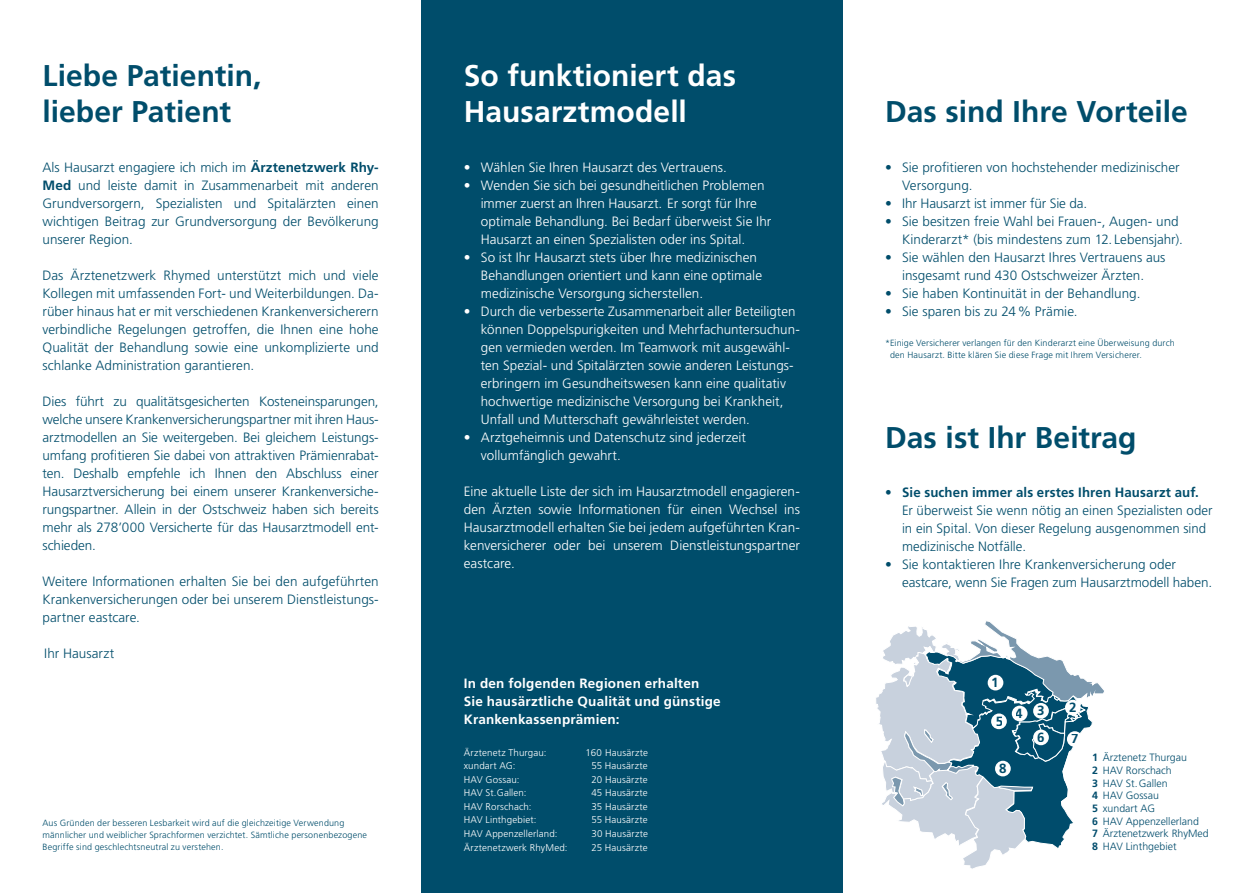
<style>
.page{position:relative;width:1251px;height:893px;background:#fff}
.page>*{position:absolute;margin:0;border:0;box-sizing:border-box;transform-origin:0 0}
.t1{font:700 30px/36px "Frutiger LT";color:#004d6b}
.t2{font:700 30px/36px "Frutiger LT";color:#fff}
.t3{font:300 13.5px/18px "Frutiger LT";color:#004d6b;text-align:justify}
.t4{font:300 13.5px/18px "Frutiger LT";color:#fff}
.t5{font:700 13.5px/18px "Frutiger LT";letter-spacing:.015em;color:#fff}
.t6{font:700 13.35px "Frutiger LT";color:#004c6b}
.t7{font:300 10.65px/12.8px "Frutiger LT";color:#004c6c}
.t8{font:300 9.75px "Frutiger LT";letter-spacing:.015em;color:#fff}
.t9{font:300 9px/12px "Frutiger LT";letter-spacing:.015em;color:#004d6b}
.s1{font-weight:700}
</style>
<div class="page">
<div style="left:421px;top:0;width:421px;height:893px;background:#004d6b"></div>
<svg style="left:876px;top:621px;width:228px;height:248px"></svg>
<svg style="left:1032px;top:729px;width:16px;height:16px"></svg>
<svg style="left:990px;top:713px;width:16px;height:16px"></svg>
<div style="left:1011px;top:706px;width:16px;height:15px;background:#fff;border-radius:50%"></div>
<div style="left:1032px;top:703px;width:16px;height:16px;background:#fff;border-radius:50%"></div>
<div style="left:1064px;top:700px;width:16px;height:15px;background:#fff;border-radius:50%"></div>
<div style="left:1066px;top:731px;width:16px;height:16px;background:#fff;border-radius:50%"></div>
<div style="left:994px;top:761px;width:16px;height:15px;background:#fff;border-radius:50%"></div>
<div style="left:987px;top:675px;width:16px;height:15px;background:#fff;border-radius:50%"></div>
<h1 class="t1" style="left:43px;top:58px;width:220px">Liebe Patientin, lieber Patient</h1>
<p class="t3" style="left:43px;top:158px;width:337px">Als Hausarzt engagiere ich mich im <span class="s1">Ärztenetzwerk Rhy-Med</span> und leiste damit in Zusammenarbeit mit anderen Grundversorgern, Spezialisten und Spitalärzten einen wichtigen Beitrag zur Grundversorgung der Bevölkerung unserer Region.</p>
<p class="t3" style="left:43px;top:266px;width:337px">Das Ärztenetzwerk Rhymed unterstützt mich und viele Kollegen mit umfassenden Fort- und Weiterbildungen. Da&shy;rüber hinaus hat er mit verschiedenen Krankenversicherern verbindliche Regelungen getroffen, die Ihnen eine hohe Qualität der Behandlung sowie eine unkomplizierte und schlanke Administration garantieren.</p>
<p class="t3" style="left:43px;top:392px;width:337px">Dies führt zu qualitätsgesicherten Kosteneinsparungen, welche unsere Krankenversicherungspartner mit ihren Haus&shy;arztmodellen an Sie weitergeben. Bei gleichem Leistungs&shy;umfang profitieren Sie dabei von attraktiven Prämienrabat&shy;ten. Deshalb empfehle ich Ihnen den Abschluss einer Hausarztversicherung bei einem unserer Krankenversiche&shy;rungspartner. Allein in der Ostschweiz haben sich bereits mehr als 278’000 Versicherte für das Hausarztmodell ent&shy;schieden.</p>
<p class="t3" style="left:43px;top:572px;width:337px">Weitere Informationen erhalten Sie bei den aufgeführten Krankenversicherungen oder bei unserem Dienstleistungs&shy;partner eastcare.</p>
<p class="t3" style="left:44px;top:644px;width:71px">Ihr Hausarzt</p>
<p class="t9" style="left:43px;top:817px;width:326px">Aus Gründen der besseren Lesbarkeit wird auf die gleichzeitige Verwendung männlicher und weiblicher Sprachformen verzichtet. Sämtliche personenbezogene<br>Begriffe sind geschlechtsneutral zu verstehen.</p>
<h1 class="t2" style="left:463px;top:58px;width:273px">So funktioniert das<br>Hausarztmodell</h1>
<p class="t4" style="left:463px;top:158px;width:264px">• Wählen Sie Ihren Hausarzt des Vertrauens.</p>
<p class="t4" style="left:480px;top:176px;width:292px;text-indent:-17px">• Wenden Sie sich bei gesundheitlichen Problemen immer zuerst an Ihren Hausarzt. Er sorgt für Ihre optimale Behandlung. Bei Bedarf überweist Sie Ihr Hausarzt an einen Spezialisten oder ins Spital.</p>
<p class="t4" style="left:480px;top:248px;width:283px;text-indent:-17px">• So ist Ihr Hausarzt stets über Ihre medizinischen<br>Behandlungen orientiert und kann eine optimale medizinische Versorgung sicherstellen.</p>
<p class="t4" style="left:480px;top:302px;width:320px;text-indent:-17px">• Durch die verbesserte Zusammenarbeit aller Beteiligten können Doppelspurigkeiten und Mehrfachuntersuchun&shy;gen vermieden werden. Im Teamwork mit ausgewähl&shy;ten Spezial- und Spitalärzten sowie anderen Leistungs&shy;erbringern im Gesundheitswesen kann eine qualitativ hochwertige medizinische Versorgung bei Krankheit, Unfall und Mutterschaft gewährleistet werden.</p>
<p class="t4" style="left:480px;top:428px;width:267px;text-indent:-17px">• Arztgeheimnis und Datenschutz sind jederzeit vollumfänglich gewahrt.</p>
<p class="t4" style="left:463px;top:482px;width:337px;text-align:justify">Eine aktuelle Liste der sich im Hausarztmodell engagieren&shy;den Ärzten sowie Informationen für einen Wechsel ins Hausarztmodell erhalten Sie bei jedem aufgeführten Kran&shy;kenversicherer oder bei unserem Dienstleistungspartner eastcare.</p>
<h1 class="t1" style="left:884px;top:94px;width:304px">Das sind Ihre Vorteile</h1>
<p class="t3" style="left:901px;top:158px;width:279px;text-indent:-17px">• Sie profitieren von hochstehender medizinischer<br>Versorgung.</p>
<p class="t3" style="left:884px;top:194px;width:204px">• Ihr Hausarzt ist immer für Sie da.</p>
<p class="t3" style="left:901px;top:212px;width:282px;text-indent:-17px">• Sie besitzen freie Wahl bei Frauen-, Augen- und<br>Kinderarzt* (bis mindestens zum 12. Lebensjahr).</p>
<p class="t3" style="left:884px;top:248px;width:282px;text-align:center">• Sie wählen den Hausarzt Ihres Vertrauens aus insgesamt rund 430 Ostschweizer Ärzten.</p>
<p class="t3" style="left:884px;top:284px;width:257px">• Sie haben Kontinuität in der Behandlung.</p>
<p class="t3" style="left:884px;top:302px;width:194px">• Sie sparen bis zu 24% Prämie.</p>
<p class="t9" style="left:889px;top:337px;width:286px;text-indent:-5px">*Einige Versicherer verlangen für den Kinderarzt eine Überweisung durch den Hausarzt. Bitte klären Sie diese Frage mit Ihrem Versicherer.</p>
<h1 class="t1" style="left:884px;top:419px;width:253px">Das ist Ihr Beitrag</h1>
<p class="t3" style="left:901px;top:484px;width:312px;text-align:left;text-indent:-17px">• <span class="s1">Sie suchen immer als erstes Ihren Hausarzt auf.<br></span>Er überweist Sie wenn nötig an einen Spezialisten oder in ein Spital. Von dieser Regelung ausgenommen sind medizinische Notfälle.</p>
<p class="t3" style="left:901px;top:556px;width:311px;text-indent:-17px">• Sie kontaktieren Ihre Krankenversicherung oder eastcare, wenn Sie Fragen zum Hausarztmodell haben.</p>
<p class="t5" style="left:463px;top:675px;width:237px">In den folgenden Regionen erhalten</p>
<p class="t6" style="left:991px;top:675px;width:9px">1</p>
<p class="t5" style="left:463px;top:693px;width:258px">Sie hausärztliche Qualität und günstige<br>Krankenkassenprämien:</p>
<p class="t8" style="left:463px;top:747px;width:84px">Ärztenetz Thurgau:</p>
<p class="t8" style="left:585px;top:747px;width:64px">160 Hausärzte</p>
<p class="t8" style="left:463px;top:760px;width:53px">xundart AG:</p>
<p class="t8" style="left:591px;top:760px;width:58px">55 Hausärzte</p>
<p class="t8" style="left:463px;top:774px;width:57px">HAV Gossau:</p>
<p class="t8" style="left:591px;top:774px;width:58px">20 Hausärzte</p>
<p class="t8" style="left:463px;top:788px;width:64px">HAV St.Gallen:</p>
<p class="t8" style="left:591px;top:788px;width:58px">45 Hausärzte</p>
<p class="t8" style="left:463px;top:801px;width:69px">HAV Rorschach:</p>
<p class="t8" style="left:591px;top:801px;width:58px">35 Hausärzte</p>
<p class="t8" style="left:463px;top:815px;width:74px">HAV Linthgebiet:</p>
<p class="t8" style="left:591px;top:815px;width:58px">55 Hausärzte</p>
<p class="t8" style="left:463px;top:828px;width:95px">HAV Appenzellerland:</p>
<p class="t8" style="left:591px;top:828px;width:58px">30 Hausärzte</p>
<p class="t8" style="left:463px;top:842px;width:105px">Ärztenetzwerk RhyMed:</p>
<p class="t8" style="left:591px;top:842px;width:58px">25 Hausärzte</p>
<p class="t6" style="left:994px;top:713px;width:9px">5</p>
<p class="t6" style="left:998px;top:760px;width:9px">8</p>
<p class="t6" style="left:1015px;top:704px;width:30px">4 3</p>
<p class="t6" style="left:1068px;top:699px;width:9px">2</p>
<p class="t6" style="left:1070px;top:731px;width:9px">7</p>
<p class="t6" style="left:1036px;top:729px;width:9px">6</p>
<p class="t7" style="left:1092px;top:751px;width:118px"><span class="s1">1</span> Ärztenetz Thurgau<br><span class="s1">2</span> HAV Rorschach<br><span class="s1">3</span> HAV St.Gallen<br><span class="s1">4</span> HAV Gossau<br><span class="s1">5</span> xundart AG<br><span class="s1">6</span> HAV Appenzellerland<br><span class="s1">7</span> Ärztenetzwerk RhyMed<br><span class="s1">8</span> HAV Linthgebiet</p>
</div>
